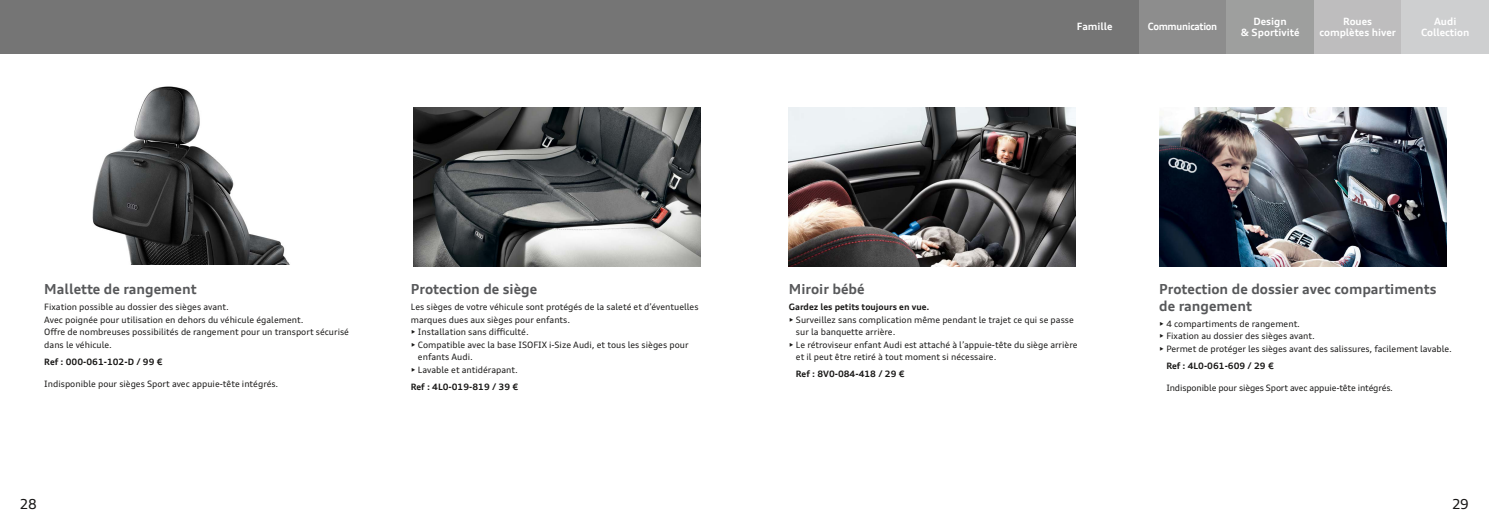
<style>
.page{position:relative;width:1489px;height:532px;background:#fff}
.page>*{position:absolute;margin:0;border:0;box-sizing:border-box;transform-origin:0 0}
.t1{font:700 13.75px/16.5px "Audi Type";color:#57585a}
.t2{font:13.75px "Audi Type";color:#181716}
.t3{font:700 10px/11.2px "Audi Type";color:#fff;text-align:center}
.t4{font:700 10px "Audi Type";letter-spacing:-.03em;color:#fff;scale:.95 1}
.t5{font:8.75px/12.5px "Audi Type";color:#181716}
.t6{font:700 8.75px "Audi Type";color:#181716}
</style>
<div class="page">
<img style="left:413px;top:107px;width:287px;height:159px">
<img style="left:92px;top:86px;width:198px;height:178px">
<img style="left:1159px;top:107px;width:287px;height:159px">
<img style="left:788px;top:107px;width:287px;height:159px">
<div style="left:0;top:0;width:1052px;height:53px;background:#757575"></div>
<div style="left:1138px;top:0;width:88px;height:53px;background:#8d8d8d"></div>
<div style="left:1313px;top:0;width:88px;height:53px;background:#bebdbe"></div>
<div style="left:1226px;top:0;width:87px;height:53px;background:#9e9f9e"></div>
<div style="left:1050px;top:0;width:88px;height:53px;background:#757575"></div>
<div style="left:1401px;top:0;width:87px;height:53px;background:#cecfd0"></div>
<p class="t3" style="left:1076px;top:21px;width:37px">Famille</p>
<p class="t3" style="left:1420px;top:15px;width:50px">Audi<br>Collection</p>
<p class="t4" style="left:1147px;top:21px;width:75px">Communication</p>
<p class="t3" style="left:1319px;top:15px;width:78px">Roues complètes hiver</p>
<p class="t3" style="left:1240px;top:15px;width:60px">Design<br>&amp; Sportivité</p>
<h1 class="t1" style="left:44px;top:281px;width:154px">Mallette de rangement</h1>
<p class="t5" style="left:44px;top:300px;width:306px">Fixation possible au dossier des sièges avant.<br>Avec poignée pour utilisation en dehors du véhicule également.<br>Offre de nombreuses possibilités de rangement pour un transport sécurisé dans le véhicule.</p>
<p class="t6" style="left:44px;top:356px;width:120px">Ref : 000-061-102-D / 99 €</p>
<p class="t5" style="left:44px;top:378px;width:235px">Indisponible pour sièges Sport avec appuie-tête intégrés.</p>
<h1 class="t1" style="left:411px;top:281px;width:128px">Protection de siège</h1>
<p class="t5" style="left:411px;top:300px;width:289px">Les sièges de votre véhicule sont protégés de la saleté et d’éventuelles marques dues aux sièges pour enfants.</p>
<p class="t5" style="left:411px;top:325px;width:119px">• Installation sans difficulté.</p>
<p class="t5" style="left:418px;top:338px;width:272px;text-indent:-7px">• Compatible avec la base ISOFIX i-Size Audi, et tous les sièges pour enfants Audi.</p>
<p class="t5" style="left:411px;top:363px;width:108px">• Lavable et antidérapant.</p>
<p class="t6" style="left:411px;top:381px;width:109px">Ref : 4L0-019-819 / 39 €</p>
<h1 class="t1" style="left:788px;top:281px;width:77px">Miroir bébé</h1>
<p class="t6" style="left:788px;top:301px;width:142px">Gardez les petits toujours en vue.</p>
<p class="t5" style="left:796px;top:313px;width:279px;text-indent:-7px">• Surveillez sans complication même pendant le trajet ce qui se passe sur la banquette arrière.</p>
<p class="t5" style="left:796px;top:338px;width:283px;text-indent:-7px">• Le rétroviseur enfant Audi est attaché à l’appuie-tête du siège arrière et il peut être retiré à tout moment si nécessaire.</p>
<p class="t6" style="left:795px;top:368px;width:110px">Ref : 8V0-084-418 / 29 €</p>
<h1 class="t1" style="left:1159px;top:281px;width:278px">Protection de dossier avec compartiments de rangement</h1>
<p class="t5" style="left:1159px;top:317px;width:142px">• 4 compartiments de rangement.</p>
<p class="t5" style="left:1159px;top:329px;width:157px">• Fixation au dossier des sièges avant.</p>
<p class="t5" style="left:1159px;top:342px;width:294px">• Permet de protéger les sièges avant des salissures, facilement lavable.</p>
<p class="t6" style="left:1166px;top:360px;width:109px">Ref : 4L0-061-609 / 29 €</p>
<p class="t5" style="left:1166px;top:382px;width:228px">Indisponible pour sièges Sport avec appuie-tête intégrés.</p>
<h1 class="t2" style="left:20px;top:495px;width:18px">28</h1>
<h1 class="t2" style="left:1451px;top:495px;width:18px">29</h1>
</div>
